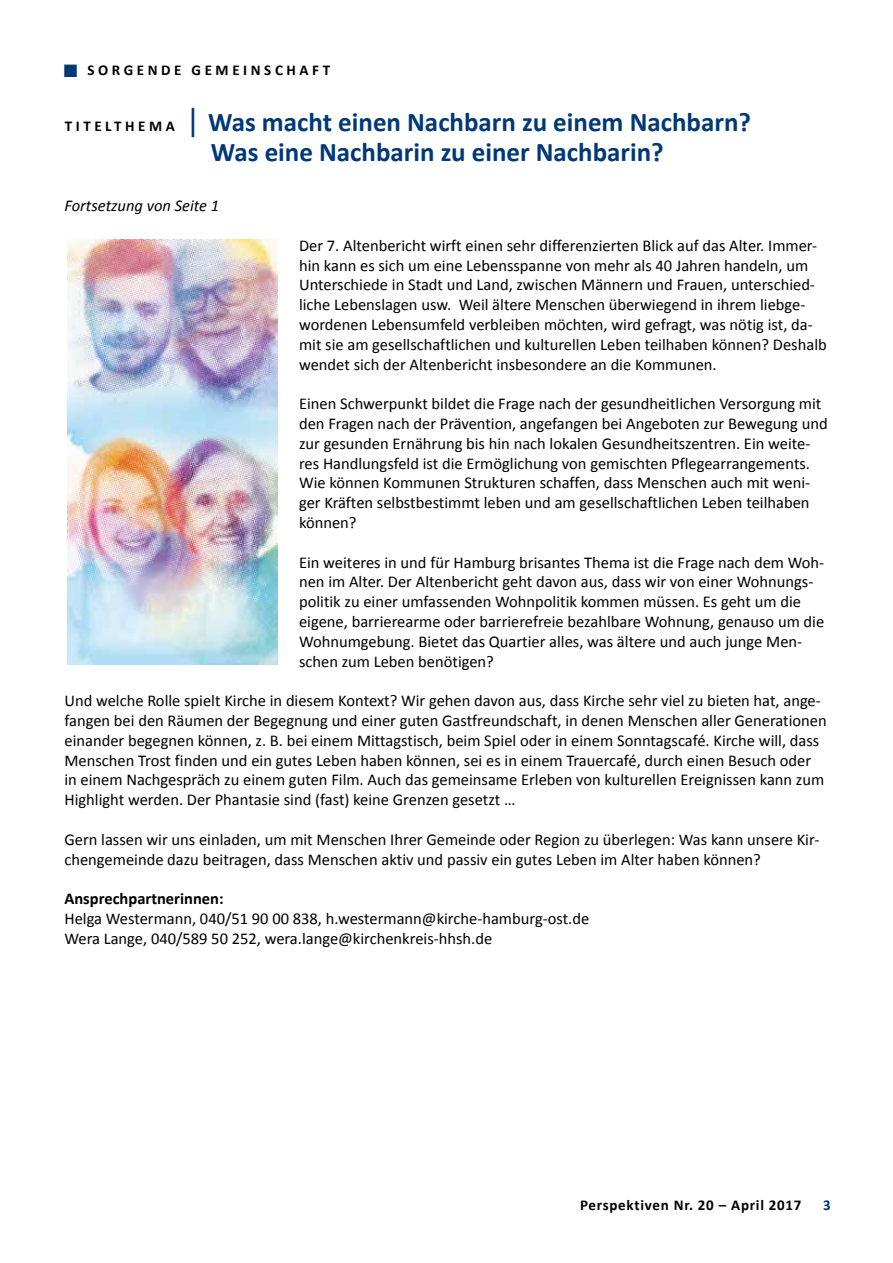
<style>
.page{position:relative;width:893px;height:1263px;background:#fff}
.page>*{position:absolute;margin:0;border:0;box-sizing:border-box;transform-origin:0 0}
.t1{font:700 27px/30px "Calibri";color:#003878}
.t2{font:18px "Zapf Dingbats ITC";color:#003878}
.t3{font:16.5px/19.8px "Calibri";color:#000}
.t4{font:700 16.5px "Calibri";color:#000}
.t5{font:italic 16.5px "Calibri";color:#000}
.t6{font:700 15px "Calibri";letter-spacing:.05em;color:#000}
.t7{font:700 15px "Calibri";letter-spacing:.24em;color:#000}
.t8{font:700 15px "Calibri";color:#003878}
.s1{font-size:15px;color:#000}
.s2{font-weight:400;font-size:33px}
</style>
<div class="page">
<img style="left:68px;top:239px;width:210px;height:425px">
<p class="t2" style="left:64px;top:63px;width:15px">■</p>
<h1 class="t1" style="left:211px;top:107px;width:542px;text-indent:-146px"><span class="s1">T I T E L T H E M A</span> <span class="s2">|</span> Was macht einen Nachbarn zu einem Nachbarn?<br>Was eine Nachbarin zu einer Nachbarin?</h1>
<p class="t7" style="left:87px;top:60px;width:244px">SORGENDE GEMEINSCHAFT</p>
<p class="t5" style="left:64px;top:194px;width:156px">Fortsetzung von Seite 1</p>
<p class="t3" style="left:299px;top:235px;width:529px">Der 7. Altenbericht wirft einen sehr differenzierten Blick auf das Alter. Immer&shy;hin kann es sich um eine Lebensspanne von mehr als 40 Jahren handeln, um Unterschiede in Stadt und Land, zwischen Männern und Frauen, unterschied&shy;liche Lebenslagen usw. Weil ältere Menschen überwiegend in ihrem liebge&shy;wordenen Lebensumfeld verbleiben möchten, wird gefragt, was nötig ist, da&shy;mit sie am gesellschaftlichen und kulturellen Leben teilhaben können? Deshalb wendet sich der Altenbericht insbesondere an die Kommunen.</p>
<p class="t3" style="left:299px;top:394px;width:530px">Einen Schwerpunkt bildet die Frage nach der gesundheitlichen Versorgung mit den Fragen nach der Prävention, angefangen bei Angeboten zur Bewegung und zur gesunden Ernährung bis hin nach lokalen Gesundheitszentren. Ein weite&shy;res Handlungsfeld ist die Ermöglichung von gemischten Pflegearrangements.<br>Wie können Kommunen Strukturen schaffen, dass Menschen auch mit weni&shy;ger Kräften selbstbestimmt leben und am gesellschaftlichen Leben teilhaben können?</p>
<p class="t3" style="left:299px;top:552px;width:527px">Ein weiteres in und für Hamburg brisantes Thema ist die Frage nach dem Woh&shy;nen im Alter. Der Altenbericht geht davon aus, dass wir von einer Wohnungs&shy;politik zu einer umfassenden Wohnpolitik kommen müssen. Es geht um die eigene, barrierearme oder barrierefreie bezahlbare Wohnung, genauso um die Wohnumgebung. Bietet das Quartier alles, was ältere und auch junge Men&shy;schen zum Leben benötigen?</p>
<p class="t3" style="left:64px;top:691px;width:764px">Und welche Rolle spielt Kirche in diesem Kontext? Wir gehen davon aus, dass Kirche sehr viel zu bieten hat, ange&shy;fangen bei den Räumen der Begegnung und einer guten Gastfreundschaft, in denen Menschen aller Generationen einander begegnen können, z. B. bei einem Mittagstisch, beim Spiel oder in einem Sonntagscafé. Kirche will, dass Menschen Trost finden und ein gutes Leben haben können, sei es in einem Trauercafé, durch einen Besuch oder in einem Nachgespräch zu einem guten Film. Auch das gemeinsame Erleben von kulturellen Ereignissen kann zum Highlight werden. Der Phantasie sind (fast) keine Grenzen gesetzt …</p>
<p class="t3" style="left:64px;top:829px;width:756px">Gern lassen wir uns einladen, um mit Menschen Ihrer Gemeinde oder Region zu überlegen: Was kann unsere Kir&shy;chengemeinde dazu beitragen, dass Menschen aktiv und passiv ein gutes Leben im Alter haben können?</p>
<p class="t4" style="left:64px;top:888px;width:161px">Ansprechpartnerinnen:</p>
<p class="t3" style="left:64px;top:909px;width:526px">Helga Westermann, 040/51 90 00 838, h.westermann@kirche-hamburg-ost.de<br>Wera Lange, 040/589 50 252, wera.lange@kirchenkreis-hhsh.de</p>
<p class="t6" style="left:580px;top:1196px;width:223px">Perspektiven Nr. 20 – April 2017</p>
<p class="t8" style="left:823px;top:1196px;width:9px">3</p>
</div>
